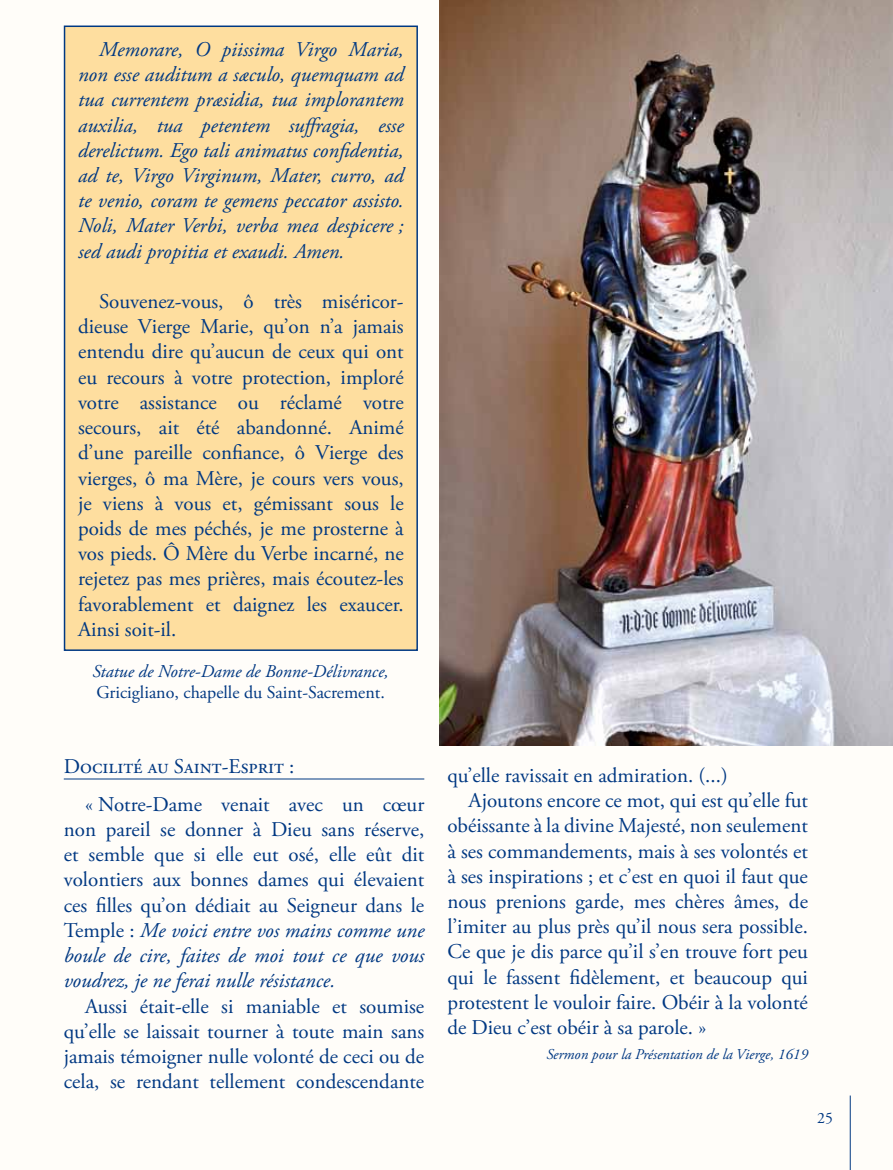
<style>
.page{position:relative;width:893px;height:1170px;background:#fff}
.page>*{position:absolute;margin:0;border:0;box-sizing:border-box;transform-origin:0 0}
.t1{font:21px/25.2px "Adobe Garamond Pro";color:#003882;text-align:justify}
.t2{font:italic 21px/25.2px "Adobe Garamond Pro";color:#003882;text-align:justify}
.t3{font:18px "Adobe Garamond Pro";letter-spacing:-.01em;color:#003882}
.t4{font:italic 18px "Adobe Garamond Pro";color:#003882}
.t5{font:15.75px "Adobe Garamond Pro";color:#003882}
.t6{font:italic 15px "Adobe Garamond Pro";color:#003882}
.s1{font-style:italic}
</style>
<div class="page">
<div style="left:0;top:0;width:893px;height:1169px;background:#fffdf9"></div>
<hr style="left:850px;top:1095px;width:1px;height:74px;background:#003882">
<hr style="left:64px;top:778px;width:360px;height:1px;background:#003882">
<div style="left:65px;top:26px;width:352px;height:624px;background:#fede9f"></div>
<div style="left:64px;top:26px;width:354px;height:625px;border:2px solid #003882"></div>
<img style="left:439px;top:0;width:454px;height:745px">
<p class="t2" style="left:78px;top:37px;width:327px;text-indent:21px">Memorare, O piissima Virgo Maria, non esse auditum a sæculo, quemquam ad tua currentem præsidia, tua implorantem auxilia, tua petentem suffragia, esse derelictum. Ego tali animatus confidentia, ad te, Virgo Virginum, Mater, curro, ad te venio, coram te gemens peccator assisto.<br>Noli, Mater Verbi, verba mea despicere ; sed audi propitia et exaudi. Amen.</p>
<p class="t1" style="left:78px;top:289px;width:327px;text-indent:21px">Souvenez-vous, ô très miséricor&shy;dieuse Vierge Marie, qu’on n’a jamais entendu dire qu’aucun de ceux qui ont eu recours à votre protection, imploré votre assistance ou réclamé votre secours, ait été abandonné. Animé d’une pareille confiance, ô Vierge des vierges, ô ma Mère, je cours vers vous, je viens à vous et, gémissant sous le poids de mes péchés, je me prosterne à vos pieds. Ô Mère du Verbe incarné, ne rejetez pas mes prières, mais écoutez-les favorablement et daignez les exaucer.<br>Ainsi soit-il.</p>
<p class="t4" style="left:93px;top:660px;width:298px">Statue de Notre-Dame de Bonne-Délivrance,</p>
<p class="t3" style="left:96px;top:681px;width:290px">Gricigliano, chapelle du Saint-Sacrement.</p>
<p class="t1" style="left:85px;top:747px;width:341px;line-height:38px;text-indent:-21px">Docilité au Saint-Esprit :<br>« Notre-Dame venait avec un cœur</p>
<p class="t1" style="left:64px;top:817px;width:362px">non pareil se donner à Dieu sans réserve, et semble que si elle eut osé, elle eût dit volontiers aux bonnes dames qui élevaient ces filles qu’on dédiait au Seigneur dans le Temple : <span class="s1">Me voici entre vos mains comme une boule de cire, faites de moi tout ce que vous voudrez, je ne ferai nulle résistance.</span></p>
<p class="t1" style="left:64px;top:993px;width:362px;text-indent:21px">Aussi était-elle si maniable et soumise qu’elle se laissait tourner à toute main sans jamais témoigner nulle volonté de ceci ou de cela, se rendant tellement condescendante</p>
<p class="t1" style="left:447px;top:763px;width:282px">qu’elle ravissait en admiration. (...)</p>
<p class="t1" style="left:469px;top:788px;width:341px">Ajoutons encore ce mot, qui est qu’elle fut</p>
<p class="t1" style="left:447px;top:813px;width:362px">obéissante à la divine Majesté, non seulement</p>
<p class="t1" style="left:447px;top:839px;width:362px">à ses commandements, mais à ses volontés et</p>
<p class="t1" style="left:447px;top:864px;width:362px">à ses inspirations ; et c’est en quoi il faut que</p>
<p class="t1" style="left:447px;top:889px;width:362px">nous prenions garde, mes chères âmes, de</p>
<p class="t1" style="left:447px;top:914px;width:362px">l’imiter au plus près qu’il nous sera possible.</p>
<p class="t1" style="left:447px;top:939px;width:362px">Ce que je dis parce qu’il s’en trouve fort peu</p>
<p class="t1" style="left:447px;top:965px;width:362px">qui le fassent fidèlement, et beaucoup qui</p>
<p class="t1" style="left:447px;top:990px;width:362px">protestent le vouloir faire. Obéir à la volonté</p>
<p class="t1" style="left:447px;top:1015px;width:260px">de Dieu c’est obéir à sa parole. »</p>
<p class="t6" style="left:546px;top:1045px;width:263px">Sermon pour la Présentation de la Vierge, 1619</p>
<p class="t5" style="left:817px;top:1107px;width:17px">25</p>
</div>
